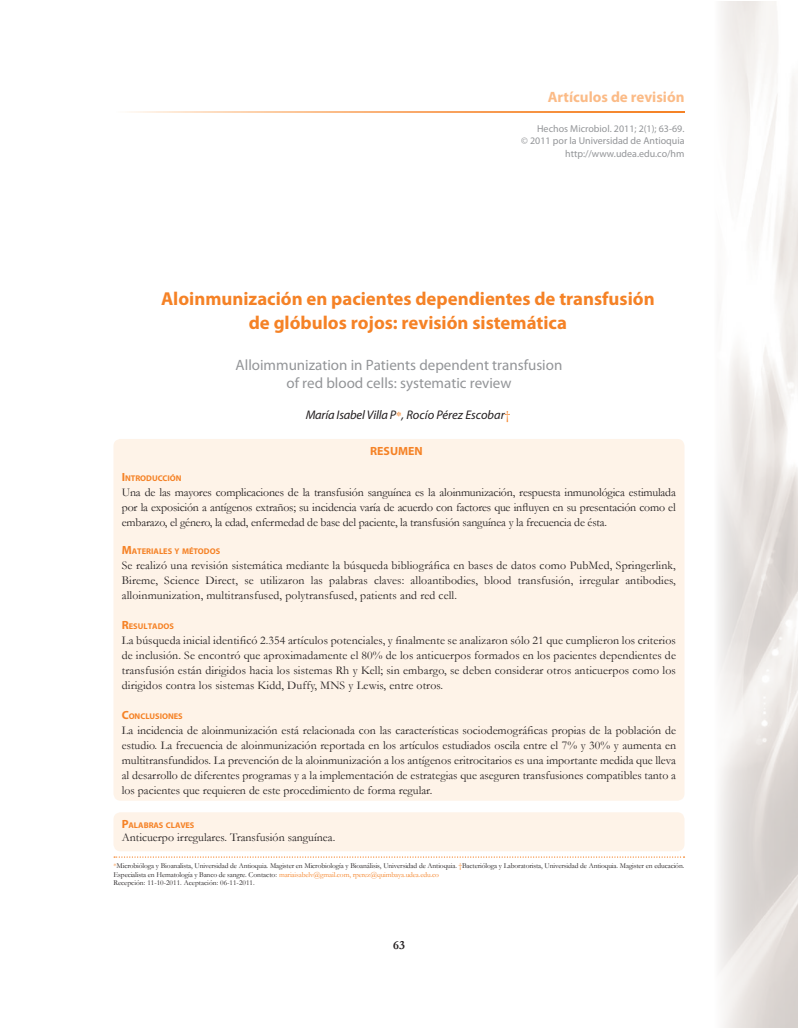
<style>
.page{position:relative;width:798px;height:1028px;background:#fff}
.page>*{position:absolute;margin:0;border:0;box-sizing:border-box;transform-origin:0 0}
.t1{font:700 18.75px/23.8px "Myriad Pro";color:#f58226;text-align:center}
.t2{font:15px/17.5px "Myriad Pro";color:#939598;text-align:center}
.t3{font:700 15px "Myriad Pro";color:#fbbb87}
.t4{font:italic 12.5px "Myriad Pro";letter-spacing:-.01em;color:#231f20}
.t5{font:700 12.5px "Garamond";color:#231f20}
.t6{font:11.88px/15px "Garamond";color:#231f20;text-align:justify}
.t7{font:700 11.88px "Myriad Pro";color:#f58226}
.t8{font:10px/12.5px "Myriad Pro";color:#939598;text-align:right}
.t9{font:700 8.38px "Myriad Pro";color:#f58226}
.t10{font:7.5px/8.8px "Garamond";letter-spacing:-.015em;color:#231f20}
.s1{font-family:"Garamond IT Cby BT";font-style:normal;font-size:11.25px;color:#f58226}
.s2{font-family:"Garamond";font-style:normal;color:#f58226}
.s3{font-size:11.88px}
.s4{color:#f58226}
</style>
<div class="page">
<svg style="left:129px;top:111px;width:555px;height:2px"></svg>
<svg style="left:114px;top:856px;width:570px;height:1px"></svg>
<div style="left:113px;top:439px;width:571px;height:361px;background:#fef3e8;border-radius:7px"></div>
<div style="left:113px;top:812px;width:571px;height:39px;background:#fef3e8;border-radius:7px"></div>
<img style="left:718px;top:1px;width:79px;height:1027px">
<p class="t3" style="left:547px;top:87px;width:138px">Artículos de revisión</p>
<p class="t8" style="left:521px;top:122px;width:165px">Hechos Microbiol. 2011; 2(1); 63-69.<br>© 2011 por la Universidad de Antioquia http://www.udea.edu.co/hm</p>
<h1 class="t1" style="left:161px;top:286px;width:495px">Aloinmunización en pacientes dependientes de transfusión de glóbulos rojos: revisión sistemática</h1>
<p class="t2" style="left:235px;top:356px;width:328px">Alloimmunization in Patients dependent transfusion of red blood cells: systematic review</p>
<p class="t4" style="left:305px;top:407px;width:206px">María Isabel Villa P<span class="s1">*</span>, Rocío Pérez Escobar<span class="s2">†</span></p>
<p class="t7" style="left:370px;top:443px;width:54px">Resumen</p>
<p class="t9" style="left:122px;top:472px;width:61px"><span class="s3">I</span> NTRODUCCIÓN</p>
<p class="t6" style="left:122px;top:484px;width:555px">Una de las mayores complicaciones de la transfusión sanguínea es la aloinmunización, respuesta inmunológica estimulada por la exposición a antígenos extraños; su incidencia varía de acuerdo con factores que influyen en su presentación como el embarazo, el género, la edad, enfermedad de base del paciente, la transfusión sanguínea y la frecuencia de ésta.</p>
<p class="t9" style="left:122px;top:545px;width:100px"><span class="s3">M</span>ATERIALES Y MÉTODOS</p>
<p class="t6" style="left:122px;top:557px;width:555px">Se realizó una revisión sistemática mediante la búsqueda bibliográfica en bases de datos como PubMed, Springerlink, Bireme, Science Direct, se utilizaron las palabras claves: alloantibodies, blood transfusión, irregular antibodies, alloinmunization, multitransfused, polytransfused, patients and red cell.</p>
<p class="t9" style="left:122px;top:620px;width:54px"><span class="s3">R</span>ESULTADOS</p>
<p class="t6" style="left:122px;top:632px;width:555px">La búsqueda inicial identificó 2.354 artículos potenciales, y finalmente se analizaron sólo 21 que cumplieron los criterios de inclusión. Se encontró que aproximadamente el 80% de los anticuerpos formados en los pacientes dependientes de transfusión están dirigidos hacia los sistemas Rh y Kell; sin embargo, se deben considerar otros anticuerpos como los dirigidos contra los sistemas Kidd, Duffy, MNS y Lewis, entre otros.</p>
<p class="t9" style="left:122px;top:710px;width:62px"><span class="s3">C</span>ONCLUSIONES</p>
<p class="t6" style="left:122px;top:722px;width:555px">La incidencia de aloinmunización está relacionada con las características sociodemográficas propias de la población de estudio. La frecuencia de aloinmunización reportada en los artículos estudiados oscila entre el 7% y 30% y aumenta en multitransfundidos. La prevención de la aloinmunización a los antígenos eritrocitarios es una importante medida que lleva al desarrollo de diferentes programas y a la implementación de estrategias que aseguren transfusiones compatibles tanto a los pacientes que requieren de este procedimiento de forma regular.</p>
<p class="t9" style="left:122px;top:820px;width:74px"><span class="s3">P</span>ALABRAS CLAVES</p>
<p class="t6" style="left:122px;top:829px;width:215px">Anticuerpo irregulares. Transfusión sanguínea.</p>
<p class="t10" style="left:113px;top:861px;width:572px"><span class="s4">*</span>Microbióloga y Bioanalista, Universidad de Antioquia. Magister en Microbiología y Bioanálisis, Universidad de Antioquia. <span class="s4">†</span>Bacterióloga y Laboratorista, Universidad de Antioquia. Magister en educación.<br>Especialista en Hematología y Banco de sangre. Contacto: <span class="s4">mariaisabelv@gmail.com, rperez@quimbaya.udea.edu.co<br></span>Recepción: 11-10-2011. Aceptación: 06-11-2011.</p>
<p class="t5" style="left:393px;top:936px;width:13px">63</p>
</div>
